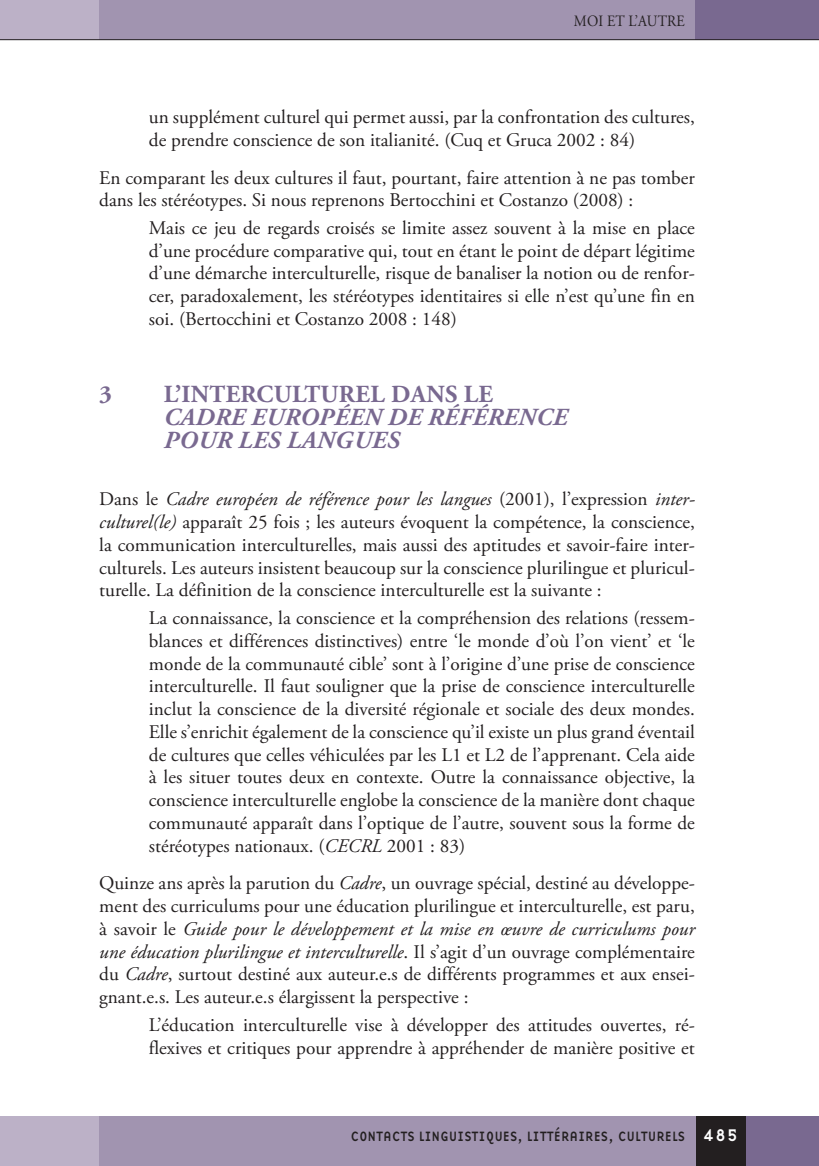
<style>
.page{position:relative;width:819px;height:1166px;background:#fff}
.page>*{position:absolute;margin:0;border:0;box-sizing:border-box;transform-origin:0 0}
.R_Naslov_-_Prva_rave{font:italic 700 24.5px/22.8px "Adobe Garamond Pro";letter-spacing:.015em;color:#796990}
.R_Naslov_-_Prva_rave-2{font:700 24.5px "Adobe Garamond Pro";color:#796990}
.Navaden{font:19.25px/22.8px "Adobe Garamond Pro";color:#231f20;text-align:justify}
.t1{font:15.75px "Adobe Garamond Pro";letter-spacing:.015em;color:#231f20;scale:.9 1}
.t2{font:14px "Base Nine";letter-spacing:-.01em;color:#231f20;scale:.93 1}
.s1{font-style:normal}
.s2{font-style:italic}
.s3{font-size:17.5px;color:#fff}
</style>
<div class="page">
<div style="left:99px;top:0;width:596px;height:40px;background:#a194b0"></div>
<div style="left:0;top:0;width:99px;height:40px;background:#bcb1c7"></div>
<div style="left:694px;top:0;width:125px;height:40px;background:#796990"></div>
<hr style="left:0;top:39px;width:819px;height:1px;background:#231f20">
<div style="left:74px;top:1116px;width:622px;height:50px;background:#a194b0"></div>
<div style="left:0;top:1116px;width:99px;height:50px;background:#bcb1c7"></div>
<div style="left:745px;top:1116px;width:74px;height:50px;background:#796990"></div>
<div style="left:695px;top:1116px;width:50px;height:50px;background:#231f20"></div>
<p class="t1" style="left:574px;top:11px;width:125px">MOI ET L’AUTRE</p>
<p class="Navaden" style="left:149px;top:106px;width:547px">un supplément culturel qui permet aussi, par la confrontation des cultures, de prendre conscience de son italianité. (Cuq et Gruca 2002 : 84)</p>
<p class="Navaden" style="left:99px;top:167px;width:597px">En comparant les deux cultures il faut, pourtant, faire attention à ne pas tomber dans les stéréotypes. Si nous reprenons Bertocchini et Costanzo (2008) :</p>
<p class="Navaden" style="left:149px;top:217px;width:547px">Mais ce jeu de regards croisés se limite assez souvent à la mise en place d’une procédure comparative qui, tout en étant le point de départ légitime d’une démarche interculturelle, risque de banaliser la notion ou de renfor&shy;cer, paradoxalement, les stéréotypes identitaires si elle n’est qu’une fin en soi. (Bertocchini et Costanzo 2008 : 148)</p>
<p class="R_Naslov_-_Prva_rave-2" style="left:99px;top:380px;width:14px">3</p>
<p class="R_Naslov_-_Prva_rave" style="left:164px;top:384px;width:405px"><span class="s1">L’INTERCULTUREL DANS LE<br></span>CADRE EUROPÉEN DE RÉFÉRENCE<br>POUR LES LANGUES</p>
<p class="Navaden" style="left:99px;top:488px;width:597px">Dans le <span class="s2">Cadre européen de référence pour les langues</span> (2001), l’expression <span class="s2">inter&shy;culturel(le)</span> apparaît 25 fois ; les auteurs évoquent la compétence, la conscience, la communication interculturelles, mais aussi des aptitudes et savoir-faire inter&shy;culturels. Les auteurs insistent beaucoup sur la conscience plurilingue et pluricul&shy;turelle. La définition de la conscience interculturelle est la suivante :</p>
<p class="Navaden" style="left:149px;top:607px;width:547px">La connaissance, la conscience et la compréhension des relations (ressem&shy;blances et différences distinctives) entre ‘le monde d’où l’on vient’ et ‘le monde de la communauté cible’ sont à l’origine d’une prise de conscience interculturelle. Il faut souligner que la prise de conscience interculturelle inclut la conscience de la diversité régionale et sociale des deux mondes.<br>Elle s’enrichit également de la conscience qu’il existe un plus grand éventail de cultures que celles véhiculées par les L1 et L2 de l’apprenant. Cela aide à les situer toutes deux en contexte. Outre la connaissance objective, la conscience interculturelle englobe la conscience de la manière dont chaque communauté apparaît dans l’optique de l’autre, souvent sous la forme de stéréotypes nationaux. (<span class="s2">CECRL</span> 2001 : 83)</p>
<p class="Navaden" style="left:99px;top:872px;width:597px">Quinze ans après la parution du <span class="s2">Cadre</span>, un ouvrage spécial, destiné au développe&shy;ment des curriculums pour une éducation plurilingue et interculturelle, est paru, à savoir le <span class="s2">Guide pour le développement et la mise en œuvre de curriculums pour une éducation plurilingue et interculturelle</span>. Il s’agit d’un ouvrage complémentaire du <span class="s2">Cadre</span>, surtout destiné aux auteur.e.s de différents programmes et aux ensei&shy;gnant.e.s. Les auteur.e.s élargissent la perspective :</p>
<p class="Navaden" style="left:149px;top:1014px;width:547px">L’éducation interculturelle vise à développer des attitudes ouvertes, ré&shy;flexives et critiques pour apprendre à appréhender de manière positive et</p>
<p class="t2" style="left:350px;top:1126px;width:418px">CONTACTS LINGUISTIQUES, LITTÉRAIRES, CULTURELS <span class="s3">485</span></p>
</div>
